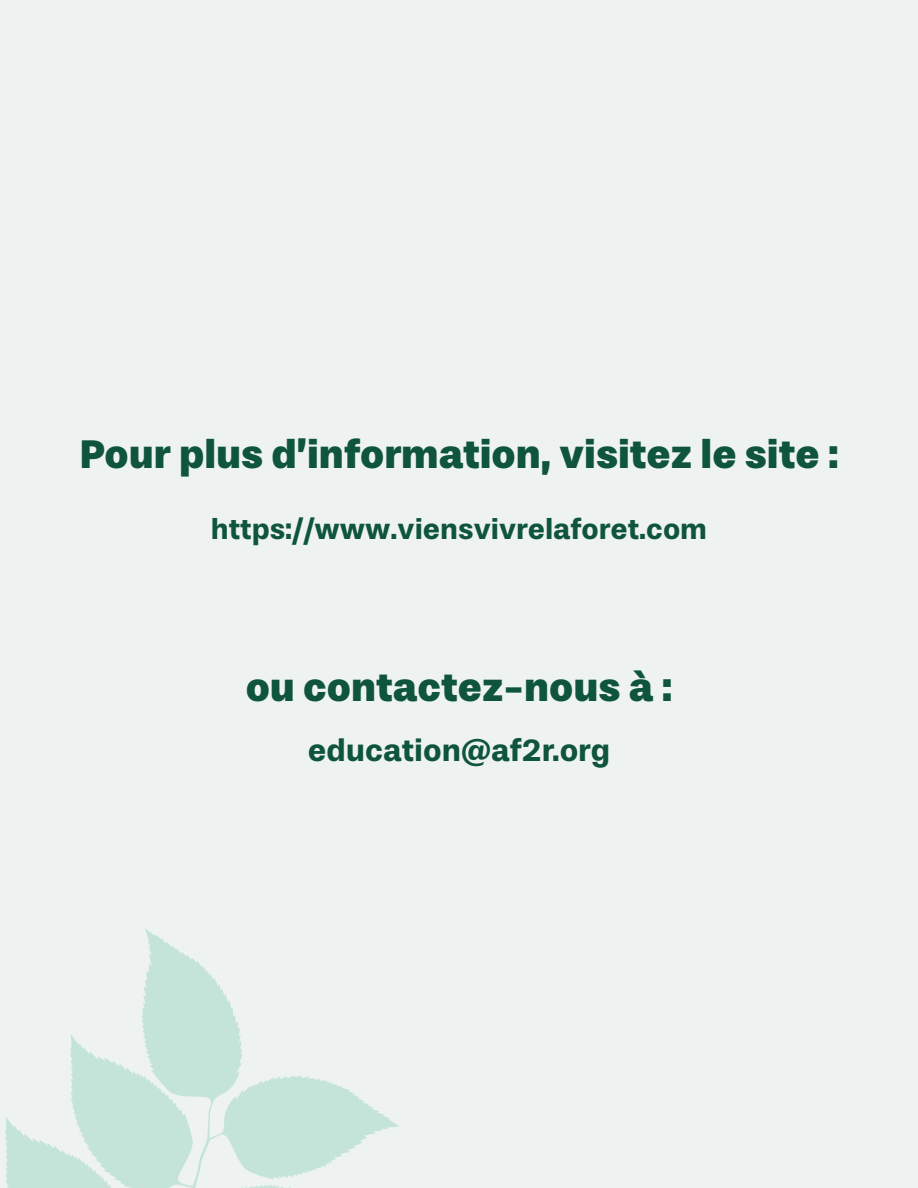
<style>
.page{position:relative;width:918px;height:1188px;background:#eef3f2}
.page>*{position:absolute;margin:0;border:0;box-sizing:border-box;transform-origin:0 0}
.t1{font:900 40.5px "Stevie Sans";color:#0f543d}
.t2{font:700 31.5px "Stevie Sans";color:#0f543d}
.t3{font:700 29.25px "Stevie Sans";color:#0f543d}
</style>
<div class="page">
<svg style="left:5px;top:929px;width:394px;height:259px"></svg>
<p class="t1" style="left:79px;top:429px;width:761px">Pour plus d’information, visitez le site :</p>
<p class="t3" style="left:211px;top:512px;width:498px">https://www.viensvivrelaforet.com</p>
<p class="t1" style="left:246px;top:662px;width:428px">ou contactez-nous à :</p>
<p class="t2" style="left:308px;top:731px;width:304px">education@af2r.org</p>
</div>
